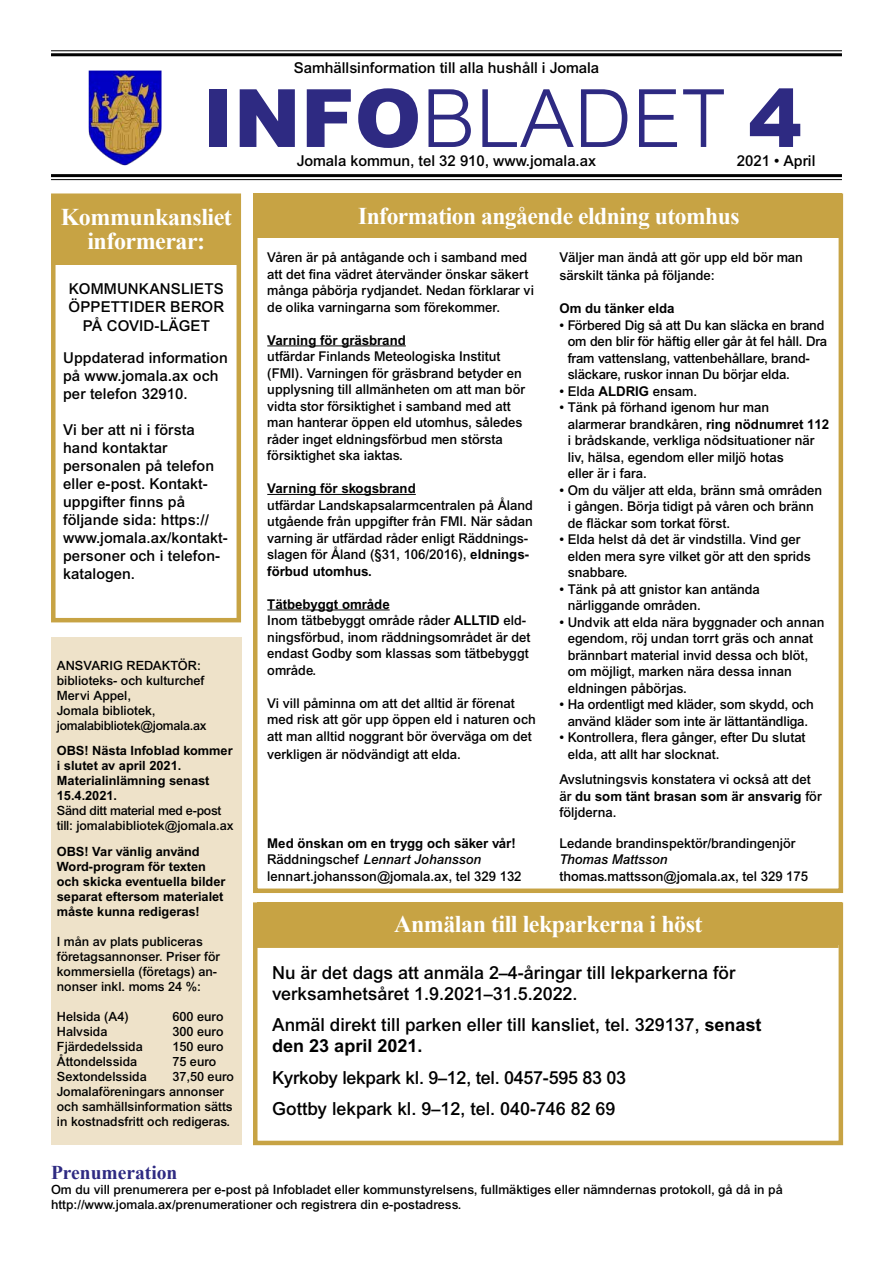
<style>
.page{position:relative;width:893px;height:1263px;background:#fff}
.page>*{position:absolute;margin:0;border:0;box-sizing:border-box;transform-origin:0 0}
.t1{font:300 80.55px "Arial";color:#2e2a82}
.t2{font:700 24px/24px "Times New Roman";letter-spacing:-.02em;color:#fff;text-align:center}
.t3{font:700 19.5px "Times New Roman";color:#2e2a82}
.t4{font:500 18px/21px "Arial";color:#000}
.t5{font:500 15px/18px "Arial";letter-spacing:.005em;color:#000}
.t6{font:500 13.5px/16.5px "Arial";color:#000}
.t7{font:700 13.5px "Arial";color:#000}
.t8{font:italic 500 13.5px "Arial";color:#000}
.t9{font:500 12.75px/15px "Arial";color:#000}
.t10{font:700 12.75px/15px "Arial";color:#000}
.t11{font:500 12.75px/15px "Arial";letter-spacing:-.02em;color:#000}
.s1{font-weight:900}
.s2{font-weight:700}
.s3{font-style:italic}
</style>
<div class="page">
<div style="left:51px;top:637px;width:190px;height:508px;background:#eee2c9"></div>
<div style="left:51px;top:193px;width:190px;height:429px;border:4px solid #c7a344"></div>
<div style="left:52px;top:196px;width:187px;height:68px;background:#c7a344"></div>
<div style="left:253px;top:193px;width:590px;height:700px;border:4px solid #c7a344"></div>
<div style="left:254px;top:193px;width:588px;height:45px;background:#c7a344"></div>
<hr style="left:267px;top:346px;width:139px;height:1px;background:#000">
<hr style="left:267px;top:494px;width:149px;height:1px;background:#000">
<hr style="left:267px;top:610px;width:123px;height:1px;background:#000">
<div style="left:253px;top:902px;width:590px;height:243px;border:4px solid #c7a344"></div>
<hr style="left:254px;top:945px;width:585px;height:3px;background:#c7a344">
<div style="left:257px;top:902px;width:585px;height:43px;background:#c7a344"></div>
<hr style="left:51px;top:174px;width:791px;height:3px;background:#000">
<hr style="left:51px;top:179px;width:791px;height:1px;background:#000">
<hr style="left:51px;top:50px;width:791px;height:1px;background:#000">
<hr style="left:51px;top:53px;width:791px;height:3px;background:#000">
<svg style="left:88px;top:70px;width:74px;height:96px"></svg>
<img style="left:89px;top:71px;width:73px;height:94px">
<p class="t5" style="left:294px;top:59px;width:307px">Samhällsinformation till alla hushåll i Jomala</p>
<h1 class="t1" style="left:202px;top:73px;width:601px"><span class="s1">INFO</span>BLADET <span class="s1">4</span></h1>
<p class="t5" style="left:297px;top:152px;width:301px">Jomala kommun, tel 32 910, www.jomala.ax</p>
<p class="t5" style="left:737px;top:152px;width:80px">2021 • April</p>
<h2 class="t2" style="left:61px;top:204px;width:173px">Kommunkansliet informerar:</h2>
<p class="t5" style="left:69px;top:279px;width:157px">KOMMUNKANSLIETS<br>ÖPPETTIDER BEROR</p>
<p class="t5" style="left:63px;top:310px;width:166px;line-height:31.5px;text-align:center">PÅ COVID-LÄGET<br>Uppdaterad information</p>
<p class="t5" style="left:63px;top:366px;width:157px">på www.jomala.ax och per telefon 32910.</p>
<p class="t5" style="left:63px;top:420px;width:166px">Vi ber att ni i första hand kontaktar personalen på telefon eller e-post. Kontakt&shy;uppgifter finns på följande sida: https:// www.jomala.ax/kontakt&shy;personer och i telefon&shy;katalogen.</p>
<p class="t9" style="left:57px;top:658px;width:151px">ANSVARIG REDAKTÖR: biblioteks- och kulturchef<br>Mervi Appel,<br>Jomala bibliotek, jomalabibliotek@jomala.ax</p>
<p class="t10" style="left:57px;top:743px;width:177px">OBS! Nästa Infoblad kommer i slutet av april 2021.<br>Materialinlämning senast<br>15.4.2021.</p>
<p class="t11" style="left:57px;top:803px;width:178px">Sänd ditt material med e-post till: jomalabibliotek@jomala.ax</p>
<p class="t10" style="left:57px;top:843px;width:170px">OBS! Var vänlig använd<br>Word-program för texten och skicka eventuella bilder separat eftersom materialet måste kunna redigeras!</p>
<p class="t9" style="left:57px;top:934px;width:165px">I mån av plats publiceras företagsannonser. Priser för kommersiella (företags) an&shy;nonser inkl. moms 24 %:</p>
<p class="t9" style="left:57px;top:1009px;width:73px">Helsida (A4)</p>
<p class="t9" style="left:172px;top:1009px;width:53px">600 euro</p>
<p class="t9" style="left:57px;top:1023px;width:52px">Halvsida</p>
<p class="t9" style="left:172px;top:1023px;width:53px">300 euro</p>
<p class="t9" style="left:57px;top:1038px;width:87px">Fjärdedelssida</p>
<p class="t9" style="left:172px;top:1038px;width:53px">150 euro</p>
<p class="t9" style="left:57px;top:1053px;width:82px">Åttondelssida</p>
<p class="t9" style="left:172px;top:1053px;width:46px">75 euro</p>
<p class="t9" style="left:57px;top:1068px;width:91px">Sextondelssida</p>
<p class="t9" style="left:57px;top:1068px;width:179px;text-indent:116px">37,50 euro<br>Jomalaföreningars annonser och samhällsinformation sätts in kostnadsfritt och redigeras.</p>
<h2 class="t2" style="left:358px;top:204px;width:383px">Information angående eldning utomhus</h2>
<p class="t6" style="left:267px;top:249px;width:268px">Våren är på antågande och i samband med att det fina vädret återvänder önskar säkert många påbörja rydjandet. Nedan förklarar vi de olika varningarna som förekommer.</p>
<p class="t7" style="left:267px;top:332px;width:140px">Varning för gräsbrand</p>
<p class="t6" style="left:267px;top:348px;width:259px">utfärdar Finlands Meteologiska Institut (FMI). Varningen för gräsbrand betyder en upplysning till allmänheten om att man bör vidta stor försiktighet i samband med att man hanterar öppen eld utomhus, således råder inget eldningsförbud men största försiktighet ska iaktas.</p>
<p class="t7" style="left:267px;top:480px;width:150px">Varning för skogsbrand</p>
<p class="t6" style="left:267px;top:496px;width:267px">utfärdar Landskapsalarmcentralen på Åland utgående från uppgifter från FMI. När sådan varning är utfärdad råder enligt Räddnings&shy;slagen för Åland (§31, 106/2016), <span class="s2">eldnings&shy;förbud utomhus.</span></p>
<p class="t6" style="left:267px;top:595px;width:265px"><span class="s2">Tätbebyggt område<br></span>Inom tätbebyggt område råder <span class="s2">ALLTID</span> eld&shy;ningsförbud, inom räddningsområdet är det endast Godby som klassas som tätbebyggt område.</p>
<p class="t6" style="left:267px;top:694px;width:270px">Vi vill påminna om att det alltid är förenat med risk att gör upp öppen eld i naturen och att man alltid noggrant bör överväga om det</p>
<p class="t6" style="left:267px;top:745px;width:195px">verkligen är nödvändigt att elda.</p>
<p class="t6" style="left:559px;top:248px;width:245px;line-height:18px">Väljer man ändå att gör upp eld bör man särskilt tänka på följande:</p>
<p class="t7" style="left:559px;top:300px;width:117px">Om du tänker elda</p>
<p class="t6" style="left:568px;top:316px;width:261px;text-indent:-8px">• Förbered Dig så att Du kan släcka en brand om den blir för häftig eller går åt fel håll. Dra fram vattenslang, vattenbehållare, brand&shy;släckare, ruskor innan Du börjar elda.</p>
<p class="t6" style="left:559px;top:382px;width:139px">• Elda <span class="s2">ALDRIG</span> ensam.</p>
<p class="t6" style="left:568px;top:399px;width:263px;text-indent:-8px">• Tänk på förhand igenom hur man alarmerar brandkåren, <span class="s2">ring nödnumret 112 </span>i brådskande, verkliga nödsituationer när liv, hälsa, egendom eller miljö hotas<br>eller är i fara.</p>
<p class="t6" style="left:568px;top:481px;width:256px;text-indent:-8px">• Om du väljer att elda, bränn små områden i gången. Börja tidigt på våren och bränn de fläckar som torkat först.</p>
<p class="t6" style="left:568px;top:531px;width:245px;text-indent:-8px">• Elda helst då det är vindstilla. Vind ger elden mera syre vilket gör att den sprids snabbare.</p>
<p class="t6" style="left:568px;top:580px;width:193px;text-indent:-8px">• Tänk på att gnistor kan antända närliggande områden.</p>
<p class="t6" style="left:568px;top:613px;width:258px;text-indent:-8px">• Undvik att elda nära byggnader och annan egendom, röj undan torrt gräs och annat brännbart material invid dessa och blöt, om möjligt, marken nära dessa innan eldningen påbörjas.</p>
<p class="t6" style="left:559px;top:696px;width:256px;text-align:center">• Ha ordentligt med kläder, som skydd, och använd kläder som inte är lättantändliga.</p>
<p class="t6" style="left:568px;top:729px;width:239px;text-indent:-8px">• Kontrollera, flera gånger, efter Du slutat elda, att allt har slocknat.</p>
<p class="t6" style="left:559px;top:771px;width:264px">Avslutningsvis konstatera vi också att det är <span class="s2">du som tänt brasan som är ansvarig</span> för följderna.</p>
<p class="t6" style="left:267px;top:834px;width:256px"><span class="s2">Med önskan om en trygg och säker vår!<br></span>Räddningschef <span class="s3">Lennart Johansson </span>lennart.johansson@jomala.ax, tel 329 132</p>
<p class="t6" style="left:559px;top:834px;width:238px">Ledande brandinspektör/brandingenjör</p>
<p class="t8" style="left:559px;top:851px;width:110px">Thomas Mattsson</p>
<p class="t6" style="left:559px;top:867px;width:250px">thomas.mattsson@jomala.ax, tel 329 175</p>
<h2 class="t2" style="left:394px;top:911px;width:310px">Anmälan till lekparkerna i höst</h2>
<h3 class="t4" style="left:272px;top:961px;width:465px">Nu är det dags att anmäla 2–4-åringar till lekparkerna för verksamhetsåret 1.9.2021–31.5.2022.</h3>
<h3 class="t4" style="left:272px;top:1014px;width:491px">Anmäl direkt till parken eller till kansliet, tel. 329137, <span class="s2">senast den 23 april 2021.</span></h3>
<h3 class="t4" style="left:272px;top:1061px;width:355px;line-height:31.5px">Kyrkoby lekpark kl. 9–12, tel. 0457-595 83 03<br>Gottby lekpark kl. 9–12, tel. 040-746 82 69</h3>
<h3 class="t3" style="left:51px;top:1159px;width:128px">Prenumeration</h3>
<p class="t9" style="left:51px;top:1182px;width:733px">Om du vill prenumerera per e-post på Infobladet eller kommunstyrelsens, fullmäktiges eller nämndernas protokoll, gå då in på http://www.jomala.ax/prenumerationer och registrera din e-postadress.</p>
</div>
